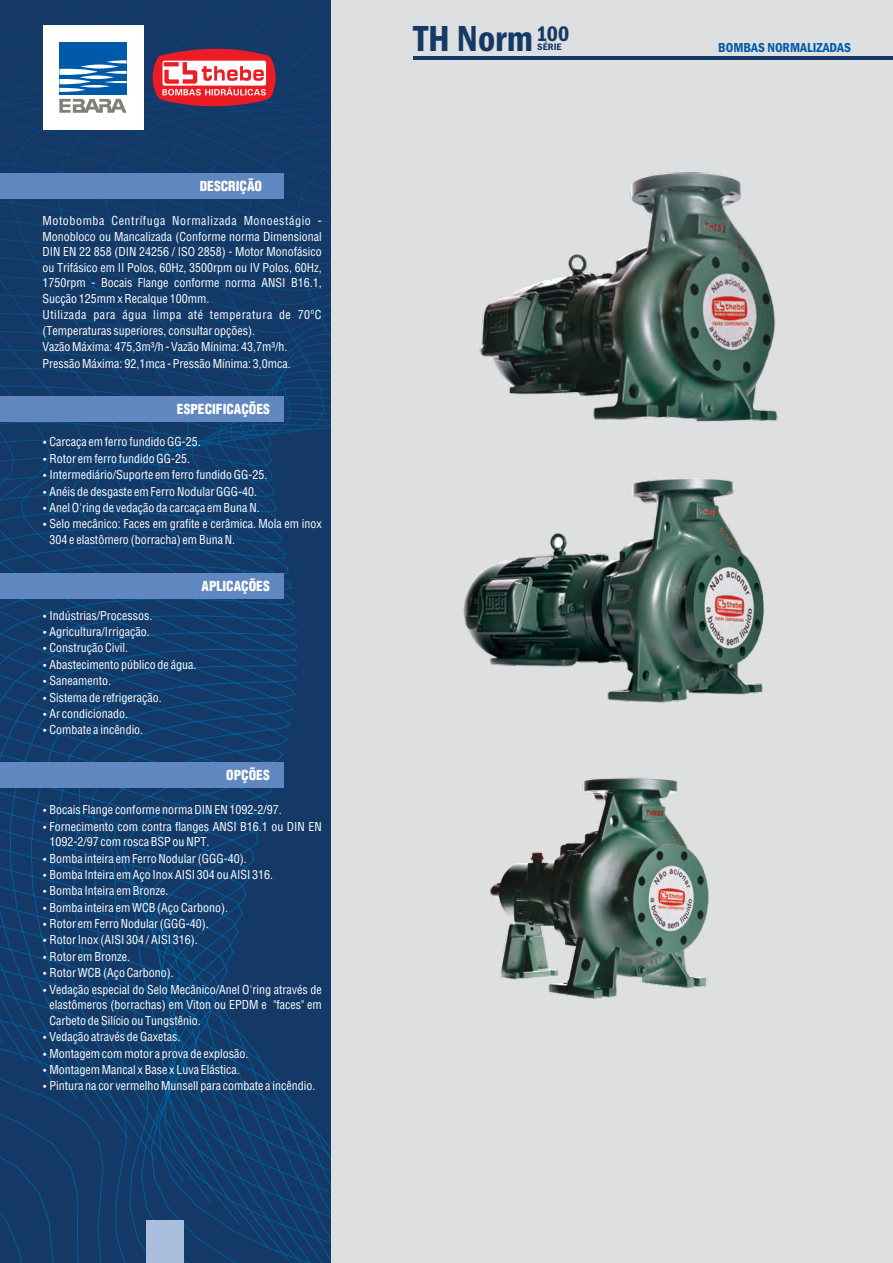
<style>
.page{position:relative;width:893px;height:1263px;background:#dedfe0}
.page>*{position:absolute;margin:0;border:0;box-sizing:border-box;transform-origin:0 0}
.t1{font:600 condensed 37.5px "Franklin Gothic";color:#143966}
.t2{font:900 condensed 13.5px "Helvetica";color:#fff}
.t3{font:600 condensed 13.5px "Franklin Gothic";color:#005aaa}
.t4{font:condensed 12px/16.2px "Helvetica";color:#fff}
.t5{font:600 condensed 9.6px "Franklin Gothic";color:#143966;scale:1.11 1}
</style>
<div class="page">
<svg style="left:0;top:0;width:331px;height:1263px;background:#123b6a"></svg>
<div style="left:43px;top:26px;width:100px;height:104px;background:#fff"></div>
<div style="left:59px;top:42px;width:68px;height:53px;background:#005aaa"></div>
<svg style="left:80px;top:75px;width:34px;height:4px"></svg>
<svg style="left:81px;top:65px;width:38px;height:4px"></svg>
<hr style="left:79px;top:85px;width:31px;height:3px;background:#fff;border-radius:50%">
<svg style="left:107px;top:60px;width:20px;height:4px"></svg>
<svg style="left:59px;top:68px;width:38px;height:24px"></svg>
<svg style="left:106px;top:71px;width:21px;height:3px"></svg>
<svg style="left:104px;top:81px;width:23px;height:2px"></svg>
<svg style="left:59px;top:99px;width:68px;height:14px"></svg>
<svg style="left:151px;top:46px;width:126px;height:62px;background:#c45e6c"></svg>
<div style="left:146px;top:1220px;width:38px;height:43px;background:#abbede"></div>
<div style="left:0;top:173px;width:284px;height:25px;background:#6187c1"></div>
<div style="left:0;top:396px;width:284px;height:26px;background:#6187c1"></div>
<div style="left:0;top:573px;width:284px;height:25px;background:#6187c1"></div>
<div style="left:0;top:763px;width:284px;height:25px;background:#6187c1"></div>
<hr style="left:413px;top:56px;width:480px;height:4px;background:#143966">
<img style="left:479px;top:172px;width:299px;height:250px">
<img style="left:462px;top:478px;width:302px;height:225px">
<img style="left:490px;top:777px;width:219px;height:222px">
<p class="t2" style="left:200px;top:180px;width:64px">DESCRIÇÃO</p>
<p class="t4" style="left:42px;top:214px;width:281px">Motobomba Centrífuga Normalizada Monoestágio - Monobloco ou Mancalizada (Conforme norma Dimensional DIN EN 22 858 (DIN 24256 / ISO 2858) - Motor Monofásico ou Trifásico em II Polos, 60Hz, 3500rpm ou IV Polos, 60Hz, 1750rpm - Bocais Flange conforme norma ANSI B16.1, Sucção 125mm x Recalque 100mm.<br>Utilizada para água limpa até temperatura de 70ºC (Temperaturas superiores, consultar opções).<br>Vazão Máxima: 475,3m³/h - Vazão Mínima: 43,7m³/h.<br>Pressão Máxima: 92,1mca - Pressão Mínima: 3,0mca.</p>
<p class="t2" style="left:177px;top:404px;width:95px">ESPECIFICAÇÕES</p>
<p class="t4" style="left:49px;top:435px;width:274px">Carcaça em ferro fundido GG-25.<br>Rotor em ferro fundido GG-25.<br>Intermediário/Suporte em ferro fundido GG-25.<br>Anéis de desgaste em Ferro Nodular GGG-40.<br>Anel O'ring de vedação da carcaça em Buna N.<br>Selo mecânico: Faces em grafite e cerâmica. Mola em inox 304 e elastômero (borracha) em Buna N.</p>
<p class="t2" style="left:201px;top:580px;width:70px">APLICAÇÕES</p>
<p class="t4" style="left:49px;top:608px;width:149px">Indústrias/Processos.<br>Agricultura/Irrigação.<br>Construção Civil.<br>Abastecimento público de água.<br>Saneamento.<br>Sistema de refrigeração.<br>Ar condicionado.<br>Combate a incêndio.</p>
<p class="t2" style="left:226px;top:770px;width:45px">OPÇÕES</p>
<p class="t4" style="left:49px;top:803px;width:274px">Bocais Flange conforme norma DIN EN 1092-2/97.<br>Fornecimento com contra flanges ANSI B16.1 ou DIN EN 1092-2/97 com rosca BSP ou NPT.<br>Bomba inteira em Ferro Nodular (GGG-40).<br>Bomba Inteira em Aço Inox AISI 304 ou AISI 316.<br>Bomba Inteira em Bronze.<br>Bomba inteira em WCB (Aço Carbono).<br>Rotor em Ferro Nodular (GGG-40).<br>Rotor Inox (AISI 304 / AISI 316).<br>Rotor em Bronze.<br>Rotor WCB (Aço Carbono).<br>Vedação especial do Selo Mecânico/Anel O'ring através de elastômeros (borrachas) em Viton ou EPDM e "faces" em Carbeto de Silício ou Tungstênio.<br>Vedação através de Gaxetas.<br>Montagem com motor a prova de explosão.<br>Montagem Mancal x Base x Luva Elástica.<br>Pintura na cor vermelho Munsell para combate a incêndio.</p>
<h1 class="t1" style="left:413px;top:25px;width:157px">TH Norm<sup>100</sup></h1>
<p class="t5" style="left:537px;top:44px;width:24px">SÉRIE</p>
<p class="t3" style="left:718px;top:42px;width:134px">BOMBAS NORMALIZADAS</p>
</div>
